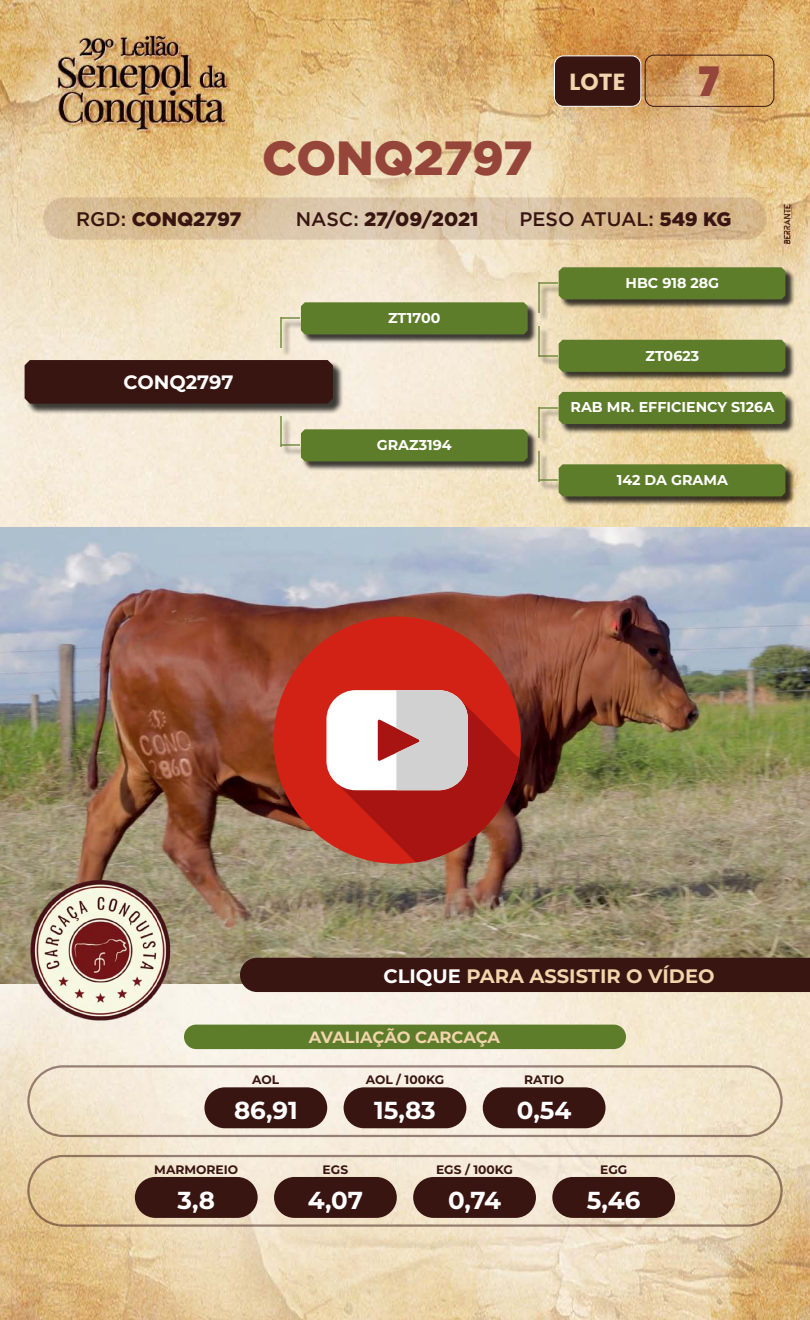
<style>
.page{position:relative;width:810px;height:1320px;background:#fff}
.page>*{position:absolute;margin:0;border:0;box-sizing:border-box;transform-origin:0 0}
.t1{font:900 48px "Gotham";letter-spacing:-.005em;color:#954539}
.t2{font:900 40.58px "Poppins";color:#954539}
.t3{font:700 24.53px "Montserrat";color:#fff}
.t4{font:700 23.25px "Poppins";color:#f2d5ac}
.t5{font:900 19.5px "Gotham";letter-spacing:-.005em;color:#381511}
.t6{font:700 19.5px "Montserrat";color:#f2d5ac}
.t7{font:500 19.5px "Gotham";color:#381511}
.t8{font:700 19.42px "Montserrat";color:#fff}
.t9{font:700 16.35px "Montserrat";letter-spacing:-.01em;color:#f2d5ac}
.t10{font:700 14.25px "Montserrat";color:#fff}
.t11{font:700 12.3px "Montserrat";color:#381511}
.s1{font-weight:500}
.s2{font-weight:900}
.s3{color:#fff}
</style>
<div class="page">
<img style="left:0;top:0;width:810px;height:1320px">
<svg style="left:43px;top:197px;width:724px;height:43px;background:#d8bf9a"></svg>
<div style="left:554px;top:56px;width:87px;height:50px;background:#381511;border-radius:9px"></div>
<div style="left:554px;top:56px;width:87px;height:51px;border:1px solid #fff;border-radius:9px"></div>
<div style="left:645px;top:55px;width:129px;height:52px;border:1px solid #381511;border-radius:9px"></div>
<div style="left:26px;top:361px;width:318px;height:53px;background:#000;opacity:.75"></div>
<div style="left:25px;top:360px;width:308px;height:44px;background:#381511"></div>
<div style="left:281px;top:319px;width:11px;height:38px;background:#000;opacity:.75"></div>
<hr style="left:280px;top:318px;width:2px;height:30px;background:#5e7d2b">
<div style="left:302px;top:304px;width:235px;height:40px;background:#000;opacity:.75"></div>
<svg style="left:282px;top:302px;width:246px;height:32px;background:#6a8538"></svg>
<div style="left:539px;top:284px;width:10px;height:38px;background:#000;opacity:.75"></div>
<hr style="left:538px;top:283px;width:2px;height:30px;background:#5e7d2b">
<div style="left:560px;top:269px;width:235px;height:40px;background:#000;opacity:.75"></div>
<svg style="left:539px;top:267px;width:246px;height:32px;background:#698436"></svg>
<div style="left:539px;top:328px;width:10px;height:38px;background:#000;opacity:.75"></div>
<hr style="left:538px;top:326px;width:2px;height:31px;background:#5e7d2b">
<div style="left:560px;top:341px;width:235px;height:41px;background:#000;opacity:.75"></div>
<svg style="left:539px;top:340px;width:246px;height:32px;background:#688335"></svg>
<div style="left:281px;top:417px;width:11px;height:38px;background:#000;opacity:.75"></div>
<hr style="left:280px;top:416px;width:2px;height:30px;background:#5e7d2b">
<div style="left:302px;top:431px;width:235px;height:40px;background:#000;opacity:.75"></div>
<svg style="left:282px;top:429px;width:246px;height:32px;background:#6a8538"></svg>
<div style="left:539px;top:452px;width:10px;height:39px;background:#000;opacity:.75"></div>
<hr style="left:538px;top:451px;width:2px;height:30px;background:#5e7d2b">
<div style="left:560px;top:466px;width:235px;height:40px;background:#000;opacity:.75"></div>
<svg style="left:539px;top:464px;width:246px;height:32px;background:#698436"></svg>
<div style="left:539px;top:408px;width:10px;height:39px;background:#000;opacity:.75"></div>
<hr style="left:538px;top:407px;width:2px;height:30px;background:#5e7d2b">
<div style="left:560px;top:393px;width:235px;height:41px;background:#000;opacity:.75"></div>
<svg style="left:539px;top:392px;width:246px;height:32px;background:#688436"></svg>
<div style="left:27px;top:1065px;width:756px;height:72px;border:2px solid #381511;border-radius:35px"></div>
<div style="left:204px;top:1087px;width:123px;height:41px;background:#381511;border-radius:20px"></div>
<div style="left:344px;top:1087px;width:122px;height:41px;background:#381511;border-radius:20px"></div>
<div style="left:483px;top:1087px;width:123px;height:41px;background:#381511;border-radius:20px"></div>
<div style="left:27px;top:1155px;width:756px;height:72px;border:2px solid #381511;border-radius:35px"></div>
<div style="left:135px;top:1177px;width:123px;height:41px;background:#381511;border-radius:20px"></div>
<div style="left:274px;top:1177px;width:123px;height:41px;background:#381511;border-radius:20px"></div>
<div style="left:413px;top:1177px;width:123px;height:41px;background:#381511;border-radius:20px"></div>
<div style="left:552px;top:1177px;width:123px;height:41px;background:#381511;border-radius:20px"></div>
<div style="left:184px;top:1025px;width:442px;height:24px;background:#5e7d2b;border-radius:12px"></div>
<img style="left:0;top:528px;width:810px;height:456px">
<img style="left:21px;top:872px;width:158px;height:156px">
<div style="left:240px;top:958px;width:570px;height:34px;background:#381511"></div>
<div style="left:274px;top:617px;width:247px;height:247px;background:#d22215;border-radius:50%"></div>
<svg style="left:326px;top:690px;width:193px;height:172px"></svg>
<h1 class="t1" style="left:262px;top:130px;width:272px">CONQ2797</h1>
<h3 class="t4" style="left:570px;top:68px;width:57px">LOTE</h3>
<h2 class="t2" style="left:699px;top:58px;width:22px">7</h2>
<h3 class="t5" style="left:76px;top:207px;width:167px"><span class="s1">RGD:</span> CONQ2797</h3>
<h3 class="t5" style="left:296px;top:207px;width:184px"><span class="s1">NASC:</span> 27/09/2021</h3>
<h3 class="t7" style="left:520px;top:208px;width:213px">PESO ATUAL: <span class="s2">549 KG</span></h3>
<h3 class="t8" style="left:124px;top:368px;width:111px">CONQ2797</h3>
<p class="t10" style="left:388px;top:308px;width:54px">ZT1700</p>
<p class="t10" style="left:377px;top:435px;width:76px">GRAZ3194</p>
<p class="t10" style="left:626px;top:272px;width:95px">HBC 918 28G</p>
<p class="t10" style="left:646px;top:345px;width:55px">ZT0623</p>
<p class="t10" style="left:571px;top:397px;width:205px">RAB MR. EFFICIENCY S126A</p>
<p class="t10" style="left:617px;top:470px;width:113px">142 DA GRAMA</p>
<h3 class="t6" style="left:383px;top:962px;width:333px"><span class="s3">CLIQUE</span> PARA ASSISTIR O VÍDEO</h3>
<p class="t11" style="left:252px;top:1071px;width:29px">AOL</p>
<h3 class="t3" style="left:234px;top:1093px;width:65px">86,91</h3>
<p class="t9" style="left:309px;top:1026px;width:193px">AVALIAÇÃO CARCAÇA</p>
<p class="t11" style="left:366px;top:1071px;width:80px">AOL / 100KG</p>
<h3 class="t3" style="left:374px;top:1093px;width:63px">15,83</h3>
<p class="t11" style="left:524px;top:1071px;width:41px">RATIO</p>
<h3 class="t3" style="left:517px;top:1093px;width:56px">0,54</h3>
<p class="t11" style="left:154px;top:1160px;width:85px">MARMOREIO</p>
<h3 class="t3" style="left:178px;top:1183px;width:39px">3,8</h3>
<p class="t11" style="left:323px;top:1160px;width:27px">EGS</p>
<h3 class="t3" style="left:308px;top:1183px;width:57px">4,07</h3>
<p class="t11" style="left:436px;top:1160px;width:79px">EGS / 100KG</p>
<h3 class="t3" style="left:448px;top:1183px;width:54px">0,74</h3>
<p class="t11" style="left:600px;top:1160px;width:29px">EGG</p>
<h3 class="t3" style="left:587px;top:1183px;width:55px">5,46</h3>
</div>
